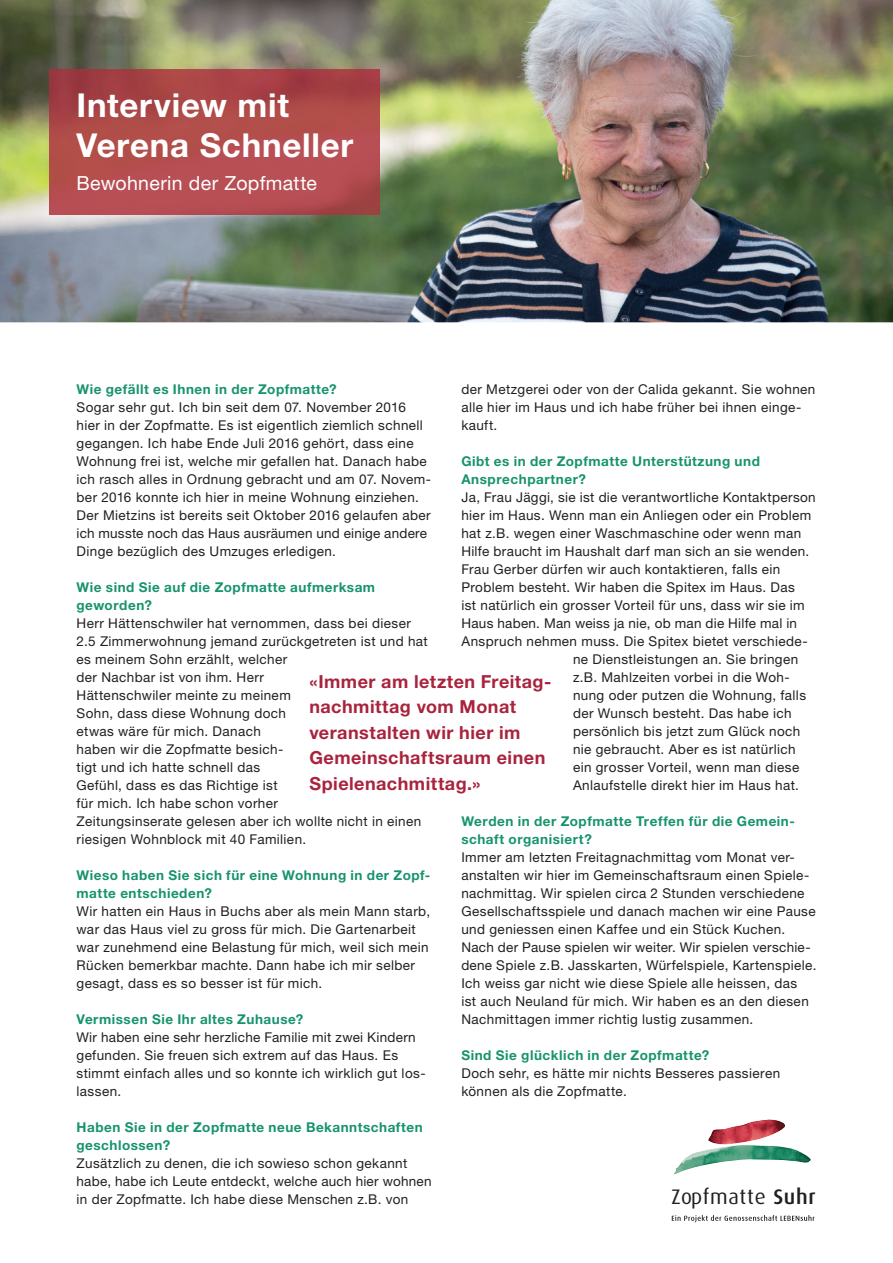
<style>
.page{position:relative;width:893px;height:1263px;background:#fff}
.page>*{position:absolute;margin:0;border:0;box-sizing:border-box;transform-origin:0 0}
.t1{font:700 33px/40.5px "Helvetica Neue LT Std";letter-spacing:.025em;color:#fff}
.t2{font:21px "Dax";letter-spacing:.03em;color:#231f20}
.t3{font:19.5px "Helvetica Neue LT Std";letter-spacing:.015em;color:#fff}
.t4{font:700 18px/25.5px "Helvetica Neue LT Std";letter-spacing:.025em;color:#a9233d}
.t5{font:13.5px/18px "Helvetica Neue LT Std";letter-spacing:.03em;color:#231f20}
.t6{font:700 13.5px/18px "Helvetica Neue LT Std";letter-spacing:.04em;color:#17936e}
.s1{font-weight:500}
</style>
<div class="page">
<svg style="left:672px;top:1215px;width:143px;height:7px"></svg>
<img style="left:674px;top:1119px;width:137px;height:55px">
<img style="left:0;top:0;width:893px;height:322px">
<img style="left:50px;top:70px;width:330px;height:144px">
<h1 class="t1" style="left:77px;top:84px;width:278px">Interview mit<br>Verena Schneller</h1>
<h3 class="t3" style="left:77px;top:172px;width:242px">Bewohnerin der Zopfmatte</h3>
<p class="t5" style="left:461px;top:380px;width:356px">der Metzgerei oder von der Calida gekannt. Sie wohnen alle hier im Haus und ich habe früher bei ihnen einge&shy;kauft.</p>
<p class="t6" style="left:461px;top:452px;width:300px">Gibt es in der Zopfmatte Unterstützung und<br>Ansprechpartner?</p>
<p class="t5" style="left:461px;top:488px;width:356px">Ja, Frau Jäggi, sie ist die verantwortliche Kontaktperson</p>
<p class="t5" style="left:461px;top:506px;width:352px">hier im Haus. Wenn man ein Anliegen oder ein Problem</p>
<p class="t5" style="left:461px;top:524px;width:341px">hat z.B. wegen einer Waschmaschine oder wenn man</p>
<p class="t5" style="left:461px;top:542px;width:349px">Hilfe braucht im Haushalt darf man sich an sie wenden.</p>
<p class="t5" style="left:461px;top:560px;width:321px">Frau Gerber dürfen wir auch kontaktieren, falls ein</p>
<p class="t5" style="left:461px;top:578px;width:335px">Problem besteht. Wir haben die Spitex im Haus. Das</p>
<p class="t5" style="left:461px;top:596px;width:345px">ist natürlich ein grosser Vorteil für uns, dass wir sie im</p>
<p class="t5" style="left:461px;top:614px;width:337px">Haus haben. Man weiss ja nie, ob man die Hilfe mal in</p>
<p class="t5" style="left:461px;top:632px;width:348px">Anspruch nehmen muss. Die Spitex bietet verschiede-</p>
<p class="t5" style="left:573px;top:650px;width:227px">ne Dienstleistungen an. Sie bringen</p>
<p class="t5" style="left:573px;top:668px;width:218px">z.B. Mahlzeiten vorbei in die Woh-</p>
<p class="t5" style="left:573px;top:686px;width:235px">nung oder putzen die Wohnung, falls</p>
<p class="t5" style="left:573px;top:704px;width:220px">der Wunsch besteht. Das habe ich</p>
<p class="t5" style="left:573px;top:722px;width:229px">persönlich bis jetzt zum Glück noch</p>
<p class="t5" style="left:573px;top:740px;width:224px">nie gebraucht. Aber es ist natürlich</p>
<p class="t5" style="left:573px;top:758px;width:228px">ein grosser Vorteil, wenn man diese</p>
<p class="t5" style="left:573px;top:776px;width:228px">Anlaufstelle direkt hier im Haus hat.</p>
<p class="t6" style="left:461px;top:812px;width:335px">Werden in der Zopfmatte Treffen für die Gemein&shy;schaft organisiert?</p>
<p class="t5" style="left:461px;top:848px;width:357px">Immer am letzten Freitagnachmittag vom Monat ver&shy;anstalten wir hier im Gemeinschaftsraum einen Spiele&shy;nachmittag. Wir spielen circa 2 Stunden verschiedene Gesellschaftsspiele und danach machen wir eine Pause und geniessen einen Kaffee und ein Stück Kuchen.<br>Nach der Pause spielen wir weiter. Wir spielen verschie&shy;dene Spiele z.B. Jasskarten, Würfelspiele, Kartenspiele.<br>Ich weiss gar nicht wie diese Spiele alle heissen, das<br>ist auch Neuland für mich. Wir haben es an den diesen Nachmittagen immer richtig lustig zusammen.</p>
<p class="t6" style="left:461px;top:1046px;width:249px">Sind Sie glücklich in der Zopfmatte?</p>
<p class="t5" style="left:461px;top:1064px;width:320px">Doch sehr, es hätte mir nichts Besseres passieren können als die Zopfmatte.</p>
<p class="t6" style="left:77px;top:380px;width:262px">Wie gefällt es Ihnen in der Zopfmatte?</p>
<p class="t5" style="left:77px;top:398px;width:356px">Sogar sehr gut. Ich bin seit dem 07. November 2016 hier in der Zopfmatte. Es ist eigentlich ziemlich schnell gegangen. Ich habe Ende Juli 2016 gehört, dass eine Wohnung frei ist, welche mir gefallen hat. Danach habe ich rasch alles in Ordnung gebracht und am 07. Novem&shy;ber 2016 konnte ich hier in meine Wohnung einziehen.<br>Der Mietzins ist bereits seit Oktober 2016 gelaufen aber ich musste noch das Haus ausräumen und einige andere Dinge bezüglich des Umzuges erledigen.</p>
<p class="t6" style="left:77px;top:578px;width:300px">Wie sind Sie auf die Zopfmatte aufmerksam geworden?</p>
<p class="t5" style="left:77px;top:614px;width:353px">Herr Hättenschwiler hat vernommen, dass bei dieser 2.5 Zimmerwohnung jemand zurückgetreten ist und hat es meinem Sohn erzählt, welcher<br>der Nachbar ist von ihm. Herr<br>Hättenschwiler meinte zu meinem<br>Sohn, dass diese Wohnung doch<br>etwas wäre für mich. Danach<br>haben wir die Zopfmatte besich-<br>tigt und ich hatte schnell das<br>Gefühl, dass es das Richtige ist<br>für mich. Ich habe schon vorher<br>Zeitungsinserate gelesen aber ich wollte nicht in einen riesigen Wohnblock mit 40 Familien.</p>
<p class="t6" style="left:77px;top:866px;width:355px">Wieso haben Sie sich für eine Wohnung in der Zopf&shy;matte entschieden?</p>
<p class="t5" style="left:77px;top:902px;width:355px">Wir hatten ein Haus in Buchs aber als mein Mann starb, war das Haus viel zu gross für mich. Die Gartenarbeit war zunehmend eine Belastung für mich, weil sich mein Rücken bemerkbar machte. Dann habe ich mir selber gesagt, dass es so besser ist für mich.</p>
<p class="t6" style="left:77px;top:1010px;width:228px">Vermissen Sie Ihr altes Zuhause?</p>
<p class="t5" style="left:77px;top:1028px;width:351px">Wir haben eine sehr herzliche Familie mit zwei Kindern gefunden. Sie freuen sich extrem auf das Haus. Es stimmt einfach alles und so konnte ich wirklich gut los&shy;lassen.</p>
<p class="t6" style="left:77px;top:1118px;width:348px">Haben Sie in der Zopfmatte neue Bekanntschaften geschlossen?</p>
<p class="t5" style="left:77px;top:1154px;width:357px">Zusätzlich zu denen, die ich sowieso schon gekannt habe, habe ich Leute entdeckt, welche auch hier wohnen in der Zopfmatte. Ich habe diese Menschen z.B. von</p>
<h3 class="t4" style="left:309px;top:668px;width:244px">«Immer am letzten Freitag&shy;nachmittag vom Monat veranstalten wir hier im<br>Gemeinschaftsraum einen<br>Spielenachmittag.»</h3>
<h2 class="t2" style="left:671px;top:1185px;width:146px">Zopfmatte <span class="s1">Suhr</span></h2>
</div>
